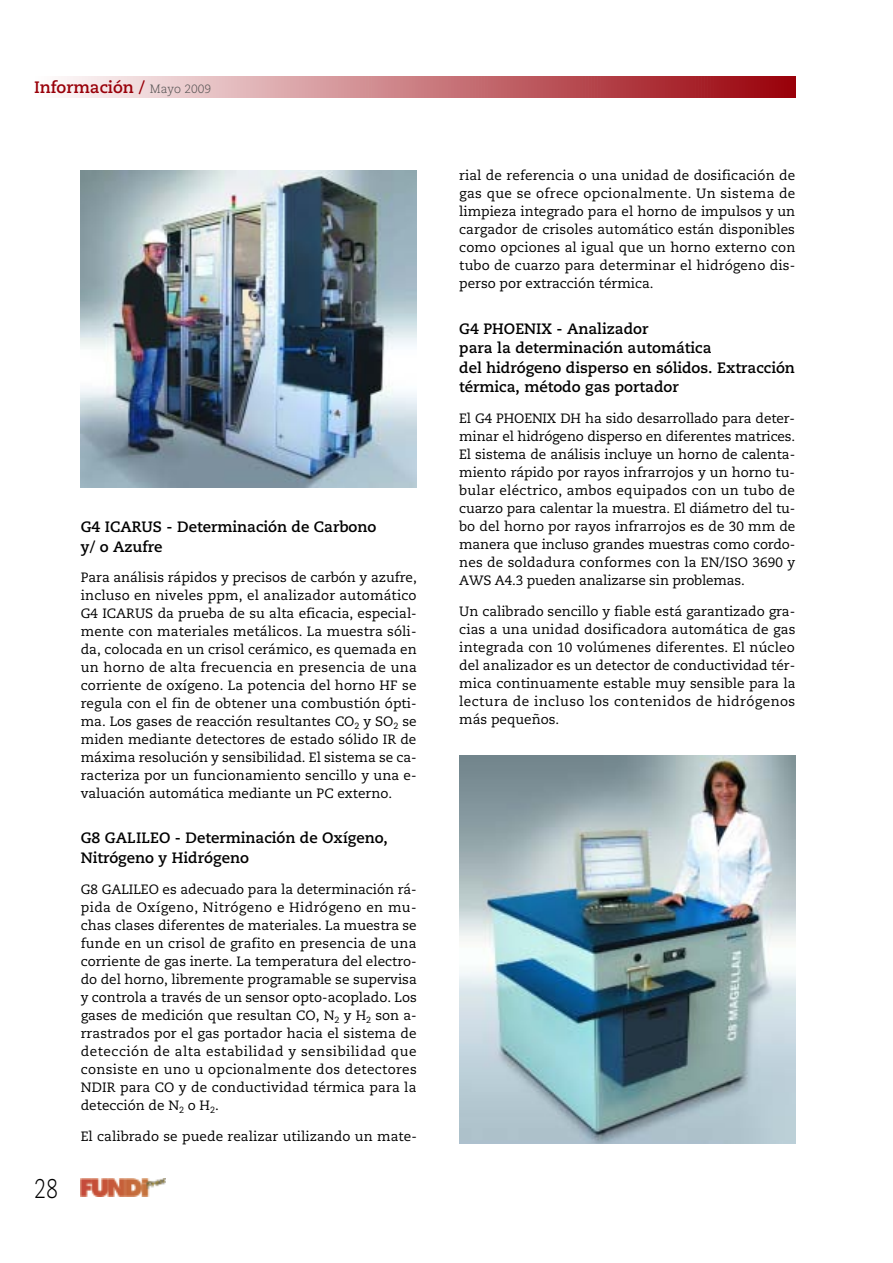
<style>
.page{position:relative;width:893px;height:1263px;background:#fff}
.page>*{position:absolute;margin:0;border:0;box-sizing:border-box;transform-origin:0 0}
.t1{font:300 27px "Caecilia";color:#000;scale:.8 1}
.t2{font:700 16.5px "Caecilia";color:#990009}
.t3{font:700 15px/19.5px "Caecilia";color:#000}
.t4{font:13.5px/18px "Caecilia";letter-spacing:.005em;color:#000;text-align:justify}
.s1{font-weight:300;font-size:12px;color:#4d4d4d}
</style>
<div class="page">
<svg style="left:64px;top:77px;width:732px;height:21px;background:#c97a7f"></svg>
<img style="left:81px;top:1178px;width:85px;height:18px">
<img style="left:81px;top:170px;width:336px;height:317px">
<img style="left:459px;top:756px;width:336px;height:388px">
<p class="t2" style="left:34px;top:81px;width:179px">Información / <span class="s1">Mayo 2009</span></p>
<p class="t1" style="left:34px;top:1177px;width:32px">28</p>
<p class="t3" style="left:81px;top:518px;width:297px">G4 ICARUS - Determinación de Carbono y/ o Azufre</p>
<p class="t4" style="left:81px;top:570px;width:337px">Para análisis rápidos y precisos de carbón y azufre, incluso en niveles ppm, el analizador automático G4 ICARUS da prueba de su alta eficacia, especial&shy;mente con materiales metálicos. La muestra sóli&shy;da, colocada en un crisol cerámico, es quemada en un horno de alta frecuencia en presencia de una corriente de oxígeno. La potencia del horno HF se regula con el fin de obtener una combustión ópti&shy;ma. Los gases de reacción resultantes CO<sub>2</sub> y SO<sub>2</sub> se miden mediante detectores de estado sólido IR de máxima resolución y sensibilidad. El sistema se ca&shy;racteriza por un funcionamiento sencillo y una e&shy;valuación automática mediante un PC externo.</p>
<p class="t3" style="left:81px;top:830px;width:309px">G8 GALILEO - Determinación de Oxígeno,<br>Nitrógeno y Hidrógeno</p>
<p class="t4" style="left:81px;top:881px;width:337px">G8 GALILEO es adecuado para la determinación rá&shy;pida de Oxígeno, Nitrógeno e Hidrógeno en mu&shy;chas clases diferentes de materiales. La muestra se funde en un crisol de grafito en presencia de una corriente de gas inerte. La temperatura del electro&shy;do del horno, libremente programable se supervisa y controla a través de un sensor opto-acoplado. Los gases de medición que resultan CO, N<sub>2</sub> y H<sub>2</sub> son a&shy;rrastrados por el gas portador hacia el sistema de detección de alta estabilidad y sensibilidad que consiste en uno u opcionalmente dos detectores NDIR para CO y de conductividad térmica para la detección de N<sub>2</sub> o H<sub>2</sub>.</p>
<p class="t4" style="left:81px;top:1128px;width:338px">El calibrado se puede realizar utilizando un mate-</p>
<p class="t4" style="left:459px;top:168px;width:338px">rial de referencia o una unidad de dosificación de gas que se ofrece opcionalmente. Un sistema de limpieza integrado para el horno de impulsos y un cargador de crisoles automático están disponibles como opciones al igual que un horno externo con tubo de cuarzo para determinar el hidrógeno dis&shy;perso por extracción térmica.</p>
<p class="t3" style="left:459px;top:320px;width:337px">G4 PHOENIX - Analizador<br>para la determinación automática<br>del hidrógeno disperso en sólidos. Extracción térmica, método gas portador</p>
<p class="t4" style="left:459px;top:410px;width:338px">El G4 PHOENIX DH ha sido desarrollado para deter&shy;minar el hidrógeno disperso en diferentes matrices.<br>El sistema de análisis incluye un horno de calenta&shy;miento rápido por rayos infrarrojos y un horno tu&shy;bular eléctrico, ambos equipados con un tubo de cuarzo para calentar la muestra. El diámetro del tu&shy;bo del horno por rayos infrarrojos es de 30 mm de manera que incluso grandes muestras como cordo&shy;nes de soldadura conformes con la EN/ISO 3690 y AWS A4.3 pueden analizarse sin problemas.</p>
<p class="t4" style="left:459px;top:603px;width:338px">Un calibrado sencillo y fiable está garantizado gra&shy;cias a una unidad dosificadora automática de gas integrada con 10 volúmenes diferentes. El núcleo del analizador es un detector de conductividad tér&shy;mica continuamente estable muy sensible para la lectura de incluso los contenidos de hidrógenos más pequeños.</p>
</div>
